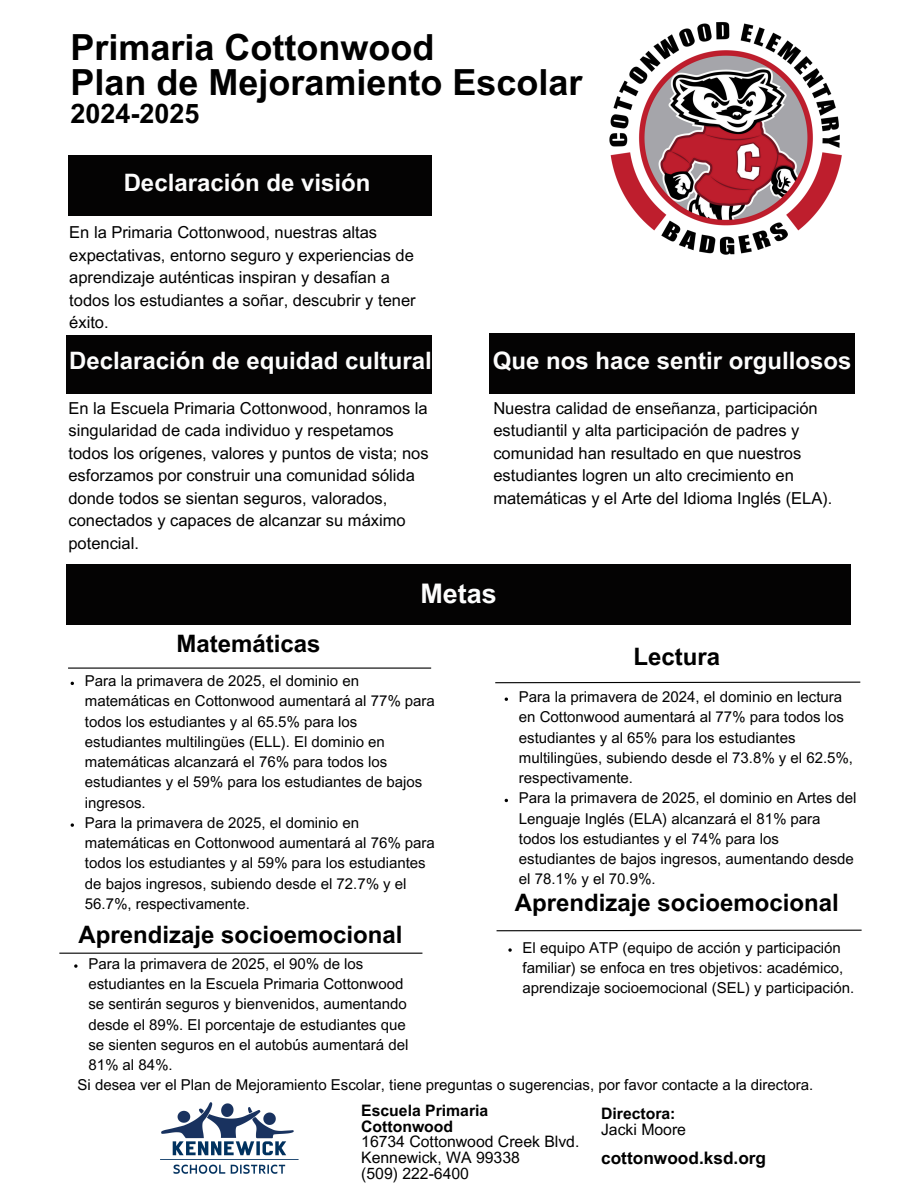
<style>
.page{position:relative;width:918px;height:1188px;background:#fff}
.page>*{position:absolute;margin:0;border:0;box-sizing:border-box;transform-origin:0 0}
.t1{font:700 36px/34.8px "Arial MT Pro";color:#000}
.t2{font:700 27px "Arial MT Pro";color:#000}
.t3{font:700 27px "Arial MT Pro";color:#fdfdfd}
.t4{font:700 24px "Arial MT Pro";color:#fdfdfd}
.t5{font:700 24px "Arial MT Pro";color:#000}
.t6{font:700 17.25px "Arial MT Pro";color:#000}
.t7{font:16.5px/22.5px "Arial MT Pro";color:#000}
.t8{font:15.75px/15.8px "Arial MT Pro";color:#000}
.t9{font:700 15.75px "Arial MT Pro";color:#000}
.t10{font:15px/20.2px "Arial MT Pro";color:#000}
.s1{font-weight:700}
</style>
<div class="page">
<div style="left:67px;top:564px;width:784px;height:61px;background:#040303"></div>
<hr style="left:68px;top:668px;width:363px;height:1px;background:#000">
<hr style="left:59px;top:953px;width:363px;height:1px;background:#000">
<div style="left:68px;top:155px;width:364px;height:61px;background:#040303"></div>
<div style="left:67px;top:336px;width:365px;height:58px;background:#040303"></div>
<div style="left:490px;top:333px;width:365px;height:61px;background:#040303"></div>
<svg style="left:495px;top:681px;width:366px;height:3px"></svg>
<svg style="left:496px;top:929px;width:366px;height:3px"></svg>
<img style="left:609px;top:22px;width:233px;height:233px">
<svg style="left:74px;top:964px;width:4px;height:4px"></svg>
<svg style="left:71px;top:823px;width:3px;height:4px"></svg>
<svg style="left:508px;top:948px;width:4px;height:4px"></svg>
<img style="left:160px;top:1102px;width:139px;height:72px">
<p class="t1" style="left:71px;top:34px;width:513px">Primaria Cottonwood<br>Plan de Mejoramiento Escolar</p>
<p class="t2" style="left:71px;top:103px;width:131px">2024-2025</p>
<h2 class="t4" style="left:124px;top:173px;width:248px">Declaración de visión</h2>
<h3 class="t7" style="left:69px;top:223px;width:348px">En la Primaria Cottonwood, nuestras altas expectativas, entorno seguro y experiencias de aprendizaje auténticas inspiran y desafían a todos los estudiantes a soñar, descubrir y tener éxito.</h3>
<p class="t4" style="left:69px;top:351px;width:364px">Declaración de equidad cultural</p>
<p class="t7" style="left:68px;top:399px;width:362px">En la Escuela Primaria Cottonwood, honramos la singularidad de cada individuo y respetamos todos los orígenes, valores y puntos de vista; nos esforzamos por construir una comunidad sólida donde todos se sientan seguros, valorados, conectados y capaces de alcanzar su máximo potencial.</p>
<p class="t4" style="left:493px;top:351px;width:360px">Que nos hace sentir orgullosos</p>
<h1 class="t7" style="left:493px;top:399px;width:341px">Nuestra calidad de enseñanza, participación estudiantil y alta participación de padres y comunidad han resultado en que nuestros estudiantes logren un alto crecimiento en matemáticas y el Arte del Idioma Inglés (ELA).</h1>
<h3 class="t5" style="left:176px;top:634px;width:146px">Matemáticas</h3>
<h3 class="t3" style="left:420px;top:583px;width:78px">Metas</h3>
<p class="t10" style="left:85px;top:673px;width:352px">Para la primavera de 2025, el dominio en matemáticas en Cottonwood aumentará al 77% para todos los estudiantes y al 65.5% para los estudiantes multilingües (ELL). El dominio en matemáticas alcanzará el 76% para todos los estudiantes y el 59% para los estudiantes de bajos ingresos.</p>
<p class="t10" style="left:85px;top:814px;width:352px">Para la primavera de 2025, el dominio en matemáticas en Cottonwood aumentará al 76% para todos los estudiantes y al 59% para los estudiantes de bajos ingresos, subiendo desde el 72.7% y el 56.7%, respectivamente.</p>
<p class="t5" style="left:79px;top:926px;width:326px">Aprendizaje socioemocional</p>
<h3 class="t10" style="left:88px;top:955px;width:322px">Para la primavera de 2025, el 90% de los estudiantes en la Escuela Primaria Cottonwood se sentirán seguros y bienvenidos, aumentando desde el 89%. El porcentaje de estudiantes que se sienten seguros en el autobús aumentará del 81% al 84%.</h3>
<h3 class="t5" style="left:634px;top:648px;width:88px">Lectura</h3>
<h3 class="t10" style="left:519px;top:689px;width:336px">Para la primavera de 2024, el dominio en lectura en Cottonwood aumentará al 77% para todos los estudiantes y al 65% para los estudiantes multilingües, subiendo desde el 73.8% y el 62.5%, respectivamente.</h3>
<p class="t10" style="left:519px;top:790px;width:339px">Para la primavera de 2025, el dominio en Artes del Lenguaje Inglés (ELA) alcanzará el 81% para todos los estudiantes y el 74% para los estudiantes de bajos ingresos, aumentando desde el 78.1% y el 70.9%.</p>
<p class="t5" style="left:515px;top:894px;width:326px">Aprendizaje socioemocional</p>
<p class="t10" style="left:523px;top:939px;width:333px">El equipo ATP (equipo de acción y participación familiar) se enfoca en tres objetivos: académico, aprendizaje socioemocional (SEL) y participación.</p>
<p class="t10" style="left:78px;top:1077px;width:737px">Si desea ver el Plan de Mejoramiento Escolar, tiene preguntas o sugerencias, por favor contacte a la directora.</p>
<p class="t8" style="left:361px;top:1104px;width:220px"><span class="s1">Escuela Primaria<br>Cottonwood<br></span>16734 Cottonwood Creek Blvd.<br>Kennewick, WA 99338</p>
<p class="t8" style="left:361px;top:1167px;width:109px">(509) 222-6400</p>
<p class="t9" style="left:601px;top:1108px;width:76px">Directora:</p>
<h5 class="t8" style="left:601px;top:1123px;width:86px">Jacki Moore</h5>
<h5 class="t6" style="left:601px;top:1152px;width:167px">cottonwood.ksd.org</h5>
</div>
